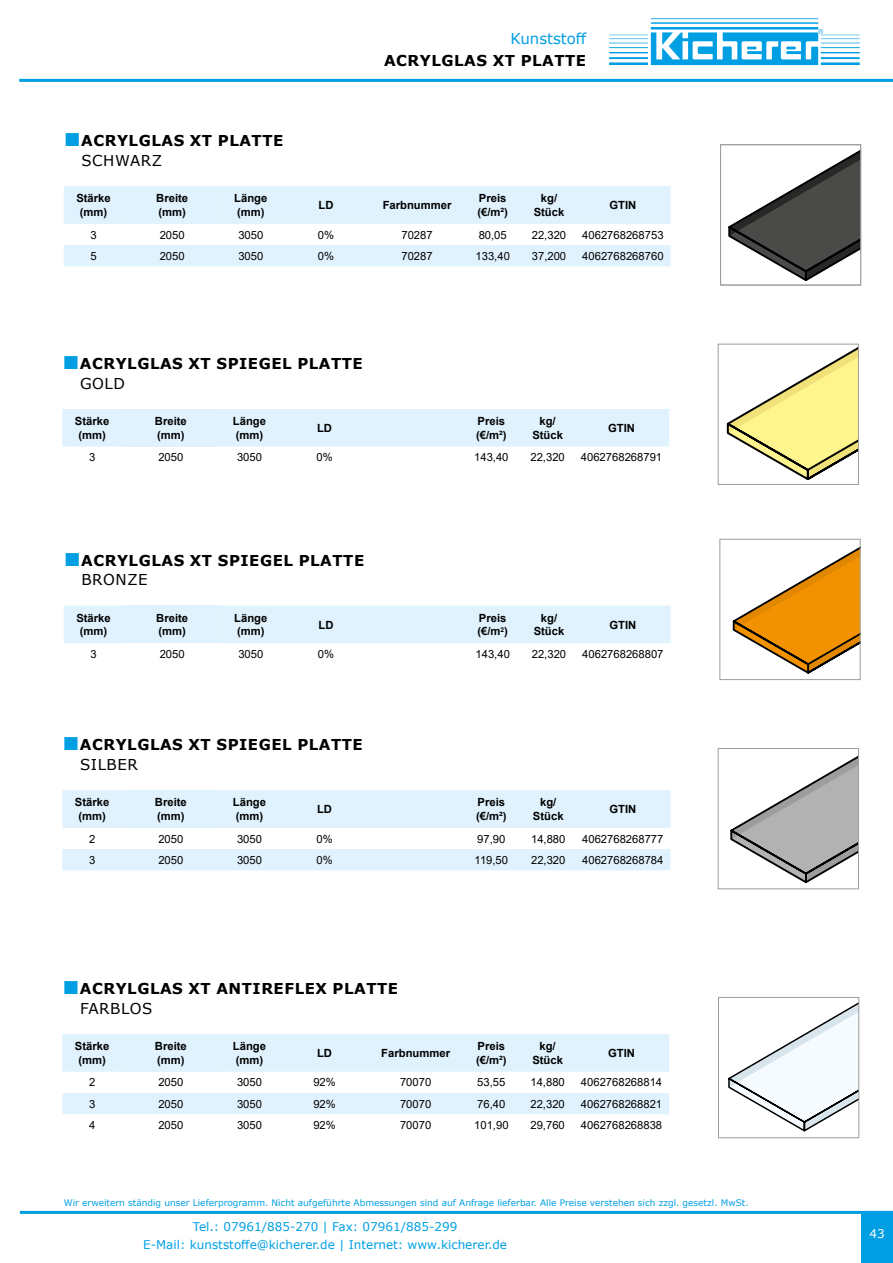
<style>
.page{position:relative;width:893px;height:1263px;background:#fff}
.page>*{position:absolute;margin:0;border:0;box-sizing:border-box;transform-origin:0 0}
.t1{font:700 15px/19.5px "Verdana";letter-spacing:.035em;color:#000}
.t2{font:15px "Verdana";color:#009fe3}
.t3{font:12px/18px "Verdana";color:#009fe3;text-align:center}
.t4{font:12px "Verdana";color:#fff}
.t5{font:11.25px "Arial";color:#000}
.t6{font:700 11.25px/13.5px "Arial";color:#000}
.t7{font:9px "Verdana";color:#009fe3}
.s1{font-family:"Times New Roman";font-weight:400;font-size:28.5px;color:#009fe3}
.s2{font-weight:400}
</style>
<div class="page">
<hr style="left:19px;top:79px;width:874px;height:3px;background:#009fe3">
<hr style="left:20px;top:1211px;width:873px;height:3px;background:#009fe3">
<div style="left:861px;top:1211px;width:32px;height:52px;background:#009fe3"></div>
<svg style="left:609px;top:18px;width:251px;height:47px"></svg>
<div style="left:62px;top:409px;width:607px;height:37px;background:#dff2fd"></div>
<div style="left:122px;top:409px;width:98px;height:37px;background:#dff2fd"></div>
<div style="left:64px;top:186px;width:606px;height:38px;background:#dff2fd"></div>
<div style="left:123px;top:186px;width:98px;height:38px;background:#dff2fd"></div>
<div style="left:64px;top:245px;width:606px;height:21px;background:#dff2fd"></div>
<div style="left:62px;top:790px;width:608px;height:38px;background:#dff2fd"></div>
<div style="left:122px;top:790px;width:98px;height:38px;background:#dff2fd"></div>
<div style="left:62px;top:849px;width:608px;height:21px;background:#dff2fd"></div>
<svg style="left:726px;top:347px;width:131px;height:133px"></svg>
<div style="left:718px;top:344px;width:141px;height:141px;border:1px solid #9d9d9c"></div>
<div style="left:62px;top:1034px;width:607px;height:38px;background:#dff2fd"></div>
<div style="left:122px;top:1034px;width:98px;height:38px;background:#dff2fd"></div>
<div style="left:62px;top:1093px;width:607px;height:21px;background:#dff2fd"></div>
<svg style="left:728px;top:1003px;width:129px;height:129px"></svg>
<div style="left:718px;top:997px;width:141px;height:141px;border:1px solid #9d9d9c"></div>
<svg style="left:728px;top:150px;width:131px;height:131px"></svg>
<div style="left:720px;top:145px;width:141px;height:140px;border:1px solid #9d9d9c"></div>
<svg style="left:730px;top:756px;width:127px;height:128px"></svg>
<div style="left:718px;top:748px;width:141px;height:141px;border:1px solid #9d9d9c"></div>
<div style="left:64px;top:606px;width:606px;height:37px;background:#dff2fd"></div>
<div style="left:123px;top:606px;width:98px;height:37px;background:#dff2fd"></div>
<svg style="left:732px;top:548px;width:126px;height:126px"></svg>
<div style="left:720px;top:539px;width:140px;height:141px;border:1px solid #9d9d9c"></div>
<h1 class="t2" style="left:510px;top:29px;width:78px">Kunststoff</h1>
<h1 class="t1" style="left:384px;top:50px;width:204px">ACRYLGLAS XT PLATTE</h1>
<h1 class="t1" style="left:81px;top:131px;width:203px;text-indent:-18px"><span class="s1">■</span>ACRYLGLAS XT PLATTE<br><span class="s2">SCHWARZ</span></h1>
<p class="t6" style="left:76px;top:192px;width:36px;text-align:center">Stärke (mm)</p>
<p class="t6" style="left:156px;top:192px;width:33px">Breite (mm)</p>
<p class="t6" style="left:234px;top:192px;width:35px">Länge (mm)</p>
<p class="t6" style="left:318px;top:199px;width:16px">LD</p>
<p class="t6" style="left:383px;top:199px;width:70px">Farbnummer</p>
<p class="t6" style="left:477px;top:192px;width:32px">Preis (€/m²)</p>
<p class="t6" style="left:534px;top:192px;width:32px;text-align:center">kg/<br>Stück</p>
<p class="t6" style="left:609px;top:199px;width:28px">GTIN</p>
<p class="t5" style="left:90px;top:227px;width:8px">3</p>
<p class="t5" style="left:160px;top:227px;width:27px">2050</p>
<p class="t5" style="left:238px;top:227px;width:27px">3050</p>
<p class="t5" style="left:318px;top:227px;width:18px">0%</p>
<p class="t5" style="left:401px;top:227px;width:33px">70287</p>
<p class="t5" style="left:479px;top:227px;width:30px">80,05</p>
<p class="t5" style="left:532px;top:227px;width:36px">22,320</p>
<p class="t5" style="left:582px;top:227px;width:83px">4062768268753</p>
<p class="t5" style="left:90px;top:248px;width:8px">5</p>
<p class="t5" style="left:160px;top:248px;width:27px">2050</p>
<p class="t5" style="left:238px;top:248px;width:27px">3050</p>
<p class="t5" style="left:318px;top:248px;width:18px">0%</p>
<p class="t5" style="left:401px;top:248px;width:33px">70287</p>
<p class="t5" style="left:476px;top:248px;width:36px">133,40</p>
<p class="t5" style="left:532px;top:248px;width:36px">37,200</p>
<p class="t5" style="left:582px;top:248px;width:83px">4062768268760</p>
<h1 class="t1" style="left:80px;top:353px;width:284px;text-indent:-18px"><span class="s1">■</span>ACRYLGLAS XT SPIEGEL PLATTE<br><span class="s2">GOLD</span></h1>
<p class="t6" style="left:75px;top:414px;width:36px;text-align:center">Stärke (mm)</p>
<p class="t6" style="left:155px;top:414px;width:33px">Breite (mm)</p>
<p class="t6" style="left:233px;top:414px;width:35px">Länge (mm)</p>
<p class="t6" style="left:317px;top:421px;width:16px">LD</p>
<p class="t6" style="left:476px;top:414px;width:32px">Preis (€/m²)</p>
<p class="t6" style="left:532px;top:414px;width:32px;text-align:center">kg/<br>Stück</p>
<p class="t6" style="left:608px;top:421px;width:28px">GTIN</p>
<p class="t5" style="left:89px;top:450px;width:8px">3</p>
<p class="t5" style="left:158px;top:450px;width:27px">2050</p>
<p class="t5" style="left:237px;top:450px;width:27px">3050</p>
<p class="t5" style="left:316px;top:450px;width:18px">0%</p>
<p class="t5" style="left:474px;top:450px;width:36px">143,40</p>
<p class="t5" style="left:530px;top:450px;width:36px">22,320</p>
<p class="t5" style="left:581px;top:450px;width:83px">4062768268791</p>
<h1 class="t1" style="left:81px;top:550px;width:284px;text-indent:-18px"><span class="s1">■</span>ACRYLGLAS XT SPIEGEL PLATTE<br><span class="s2">BRONZE</span></h1>
<p class="t6" style="left:76px;top:611px;width:36px;text-align:center">Stärke (mm)</p>
<p class="t6" style="left:156px;top:611px;width:33px">Breite (mm)</p>
<p class="t6" style="left:234px;top:611px;width:35px">Länge (mm)</p>
<p class="t6" style="left:318px;top:618px;width:16px">LD</p>
<p class="t6" style="left:477px;top:611px;width:32px">Preis (€/m<sup>2</sup>)</p>
<p class="t6" style="left:534px;top:611px;width:32px;text-align:center">kg/<br>Stück</p>
<p class="t6" style="left:609px;top:618px;width:28px">GTIN</p>
<p class="t5" style="left:90px;top:646px;width:8px">3</p>
<p class="t5" style="left:160px;top:646px;width:27px">2050</p>
<p class="t5" style="left:238px;top:646px;width:27px">3050</p>
<p class="t5" style="left:318px;top:646px;width:18px">0%</p>
<p class="t5" style="left:475px;top:646px;width:36px">143,40</p>
<p class="t5" style="left:532px;top:646px;width:36px">22,320</p>
<p class="t5" style="left:582px;top:646px;width:83px">4062768268807</p>
<h1 class="t1" style="left:80px;top:735px;width:284px;text-indent:-18px"><span class="s1">■</span>ACRYLGLAS XT SPIEGEL PLATTE<br><span class="s2">SILBER</span></h1>
<p class="t6" style="left:75px;top:796px;width:36px;text-align:center">Stärke (mm)</p>
<p class="t6" style="left:155px;top:796px;width:33px">Breite (mm)</p>
<p class="t6" style="left:233px;top:796px;width:35px">Länge (mm)</p>
<p class="t6" style="left:317px;top:802px;width:16px">LD</p>
<p class="t6" style="left:476px;top:796px;width:32px">Preis (€/m²)</p>
<p class="t6" style="left:533px;top:796px;width:32px;text-align:center">kg/<br>Stück</p>
<p class="t6" style="left:609px;top:802px;width:28px">GTIN</p>
<p class="t5" style="left:89px;top:831px;width:8px">2</p>
<p class="t5" style="left:158px;top:831px;width:27px">2050</p>
<p class="t5" style="left:237px;top:831px;width:27px">3050</p>
<p class="t5" style="left:316px;top:831px;width:18px">0%</p>
<p class="t5" style="left:477px;top:831px;width:30px">97,90</p>
<p class="t5" style="left:531px;top:831px;width:36px">14,880</p>
<p class="t5" style="left:582px;top:831px;width:83px">4062768268777</p>
<p class="t5" style="left:89px;top:852px;width:8px">3</p>
<p class="t5" style="left:158px;top:852px;width:27px">2050</p>
<p class="t5" style="left:237px;top:852px;width:27px">3050</p>
<p class="t5" style="left:316px;top:852px;width:18px">0%</p>
<p class="t5" style="left:475px;top:852px;width:35px">119,50</p>
<p class="t5" style="left:531px;top:852px;width:36px">22,320</p>
<p class="t5" style="left:582px;top:852px;width:83px">4062768268784</p>
<h1 class="t1" style="left:80px;top:979px;width:320px;text-indent:-18px"><span class="s1">■</span>ACRYLGLAS XT ANTIREFLEX PLATTE<br><span class="s2">FARBLOS</span></h1>
<p class="t6" style="left:75px;top:1040px;width:36px;text-align:center">Stärke (mm)</p>
<p class="t6" style="left:155px;top:1040px;width:33px">Breite (mm)</p>
<p class="t6" style="left:233px;top:1040px;width:35px">Länge (mm)</p>
<p class="t6" style="left:317px;top:1046px;width:16px">LD</p>
<p class="t6" style="left:381px;top:1046px;width:70px">Farbnummer</p>
<p class="t6" style="left:476px;top:1040px;width:32px">Preis (€/m²)</p>
<p class="t6" style="left:532px;top:1040px;width:32px;text-align:center">kg/<br>Stück</p>
<p class="t6" style="left:608px;top:1046px;width:28px">GTIN</p>
<p class="t5" style="left:89px;top:1075px;width:8px">2</p>
<p class="t5" style="left:158px;top:1075px;width:27px">2050</p>
<p class="t5" style="left:237px;top:1075px;width:27px">3050</p>
<p class="t5" style="left:313px;top:1075px;width:24px">92%</p>
<p class="t5" style="left:400px;top:1075px;width:33px">70070</p>
<p class="t5" style="left:477px;top:1075px;width:30px">53,55</p>
<p class="t5" style="left:530px;top:1075px;width:36px">14,880</p>
<p class="t5" style="left:581px;top:1075px;width:83px">4062768268814</p>
<p class="t5" style="left:89px;top:1096px;width:8px">3</p>
<p class="t5" style="left:158px;top:1096px;width:27px">2050</p>
<p class="t5" style="left:237px;top:1096px;width:27px">3050</p>
<p class="t5" style="left:313px;top:1096px;width:24px">92%</p>
<p class="t5" style="left:400px;top:1096px;width:33px">70070</p>
<p class="t5" style="left:477px;top:1096px;width:30px">76,40</p>
<p class="t5" style="left:530px;top:1096px;width:36px">22,320</p>
<p class="t5" style="left:581px;top:1096px;width:83px">4062768268821</p>
<p class="t5" style="left:89px;top:1117px;width:8px">4</p>
<p class="t5" style="left:158px;top:1117px;width:27px">2050</p>
<p class="t5" style="left:237px;top:1117px;width:27px">3050</p>
<p class="t5" style="left:313px;top:1117px;width:24px">92%</p>
<p class="t5" style="left:400px;top:1117px;width:33px">70070</p>
<p class="t5" style="left:474px;top:1117px;width:36px">101,90</p>
<p class="t5" style="left:530px;top:1117px;width:36px">29,760</p>
<p class="t5" style="left:581px;top:1117px;width:83px">4062768268838</p>
<p class="t7" style="left:64px;top:1197px;width:686px">Wir erweitern ständig unser Lieferprogramm. Nicht aufgeführte Abmessungen sind auf Anfrage lieferbar. Alle Preise verstehen sich zzgl. gesetzl. MwSt.</p>
<p class="t3" style="left:143px;top:1218px;width:365px">Tel.: 07961/885-270 | Fax: 07961/885-299<br>E-Mail: kunststoffe@kicherer.de | Internet: www.kicherer.de</p>
<p class="t4" style="left:869px;top:1225px;width:17px">43</p>
</div>
